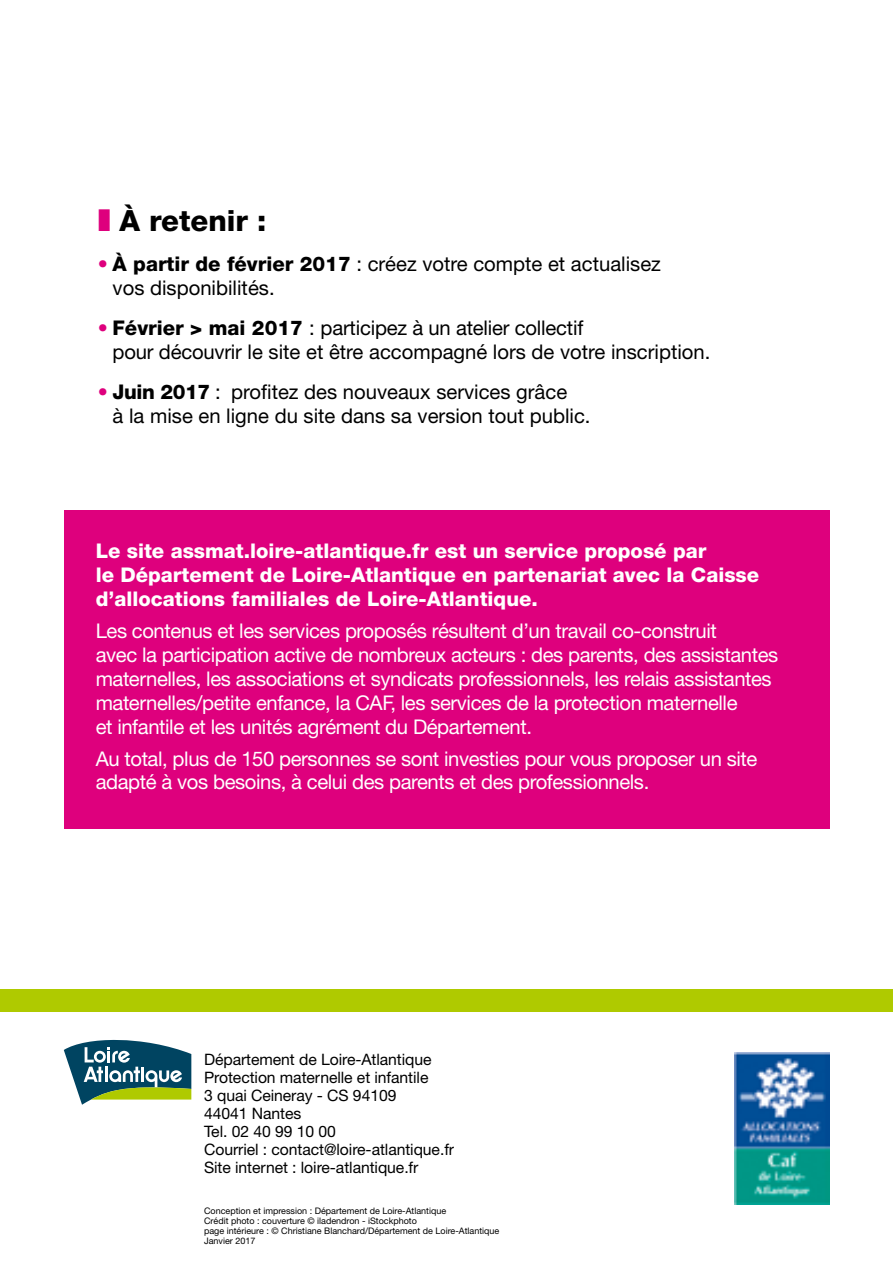
<style>
.page{position:relative;width:893px;height:1276px;background:#fff}
.page>*{position:absolute;margin:0;border:0;box-sizing:border-box;transform-origin:0 0}
.t1{font:800 29.25px "Helvetica Neue LT";color:#000}
.t2{font:20.25px/23.8px "Helvetica Neue LT";letter-spacing:-.02em;color:#fff}
.t3{font:20.25px/23.8px "Helvetica Neue LT";color:#000}
.t4{font:800 20.25px/23.8px "Helvetica Neue LT";color:#fff}
.t5{font:15.75px/18px "Helvetica Neue LT";letter-spacing:-.005em;color:#000}
.t6{font:9px/10.1px "Helvetica Neue LT";color:#000}
.s1{color:#de007d}
.s2{font-weight:800}
</style>
<div class="page">
<svg style="left:64px;top:1039px;width:127px;height:65px"></svg>
<div style="left:0;top:989px;width:893px;height:22px;background:#afca00"></div>
<div style="left:64px;top:510px;width:765px;height:319px;background:#de007d"></div>
<img style="left:735px;top:1052px;width:94px;height:152px">
<h1 class="t1" style="left:98px;top:203px;width:170px"><span class="s1">❚</span> À retenir :</h1>
<p class="t3" style="left:113px;top:252px;width:550px;text-indent:-15px"><span class="s1">•</span> <span class="s2">À partir de février 2017</span> : créez votre compte et actualisez vos disponibilités.</p>
<p class="t3" style="left:113px;top:315px;width:599px;text-indent:-15px"><span class="s1">•</span> <span class="s2">Février &gt; mai 2017</span> : participez à un atelier collectif<br>pour découvrir le site et être accompagné lors de votre inscription.</p>
<p class="t3" style="left:113px;top:379px;width:479px;text-indent:-15px"><span class="s1">•</span> <span class="s2">Juin 2017</span> : profitez des nouveaux services grâce<br>à la mise en ligne du site dans sa version tout public.</p>
<p class="t4" style="left:96px;top:539px;width:665px">Le site assmat.loire-atlantique.fr est un service proposé par<br>le Département de Loire-Atlantique en partenariat avec la Caisse d’allocations familiales de Loire-Atlantique.</p>
<p class="t2" style="left:96px;top:618px;width:684px">Les contenus et les services proposés résultent d’un travail co-construit<br>avec la participation active de nombreux acteurs : des parents, des assistantes maternelles, les associations et syndicats professionnels, les relais assistantes maternelles/petite enfance, la CAF, les services de la protection maternelle<br>et infantile et les unités agrément du Département.</p>
<p class="t2" style="left:96px;top:746px;width:663px">Au total, plus de 150 personnes se sont investies pour vous proposer un site adapté à vos besoins, à celui des parents et des professionnels.</p>
<p class="t5" style="left:204px;top:1050px;width:252px">Département de Loire-Atlantique<br>Protection maternelle et infantile<br>3 quai Ceineray - CS 94109<br>44041 Nantes<br>Tel. 02 40 99 10 00<br>Courriel : contact@loire-atlantique.fr<br>Site internet : loire-atlantique.fr</p>
<p class="t6" style="left:204px;top:1205px;width:297px">Conception et impression : Département de Loire-Atlantique<br>Crédit photo : couverture © iladendron - iStockphoto<br>page intérieure : © Christiane Blanchard/Département de Loire-Atlantique Janvier 2017</p>
</div>
